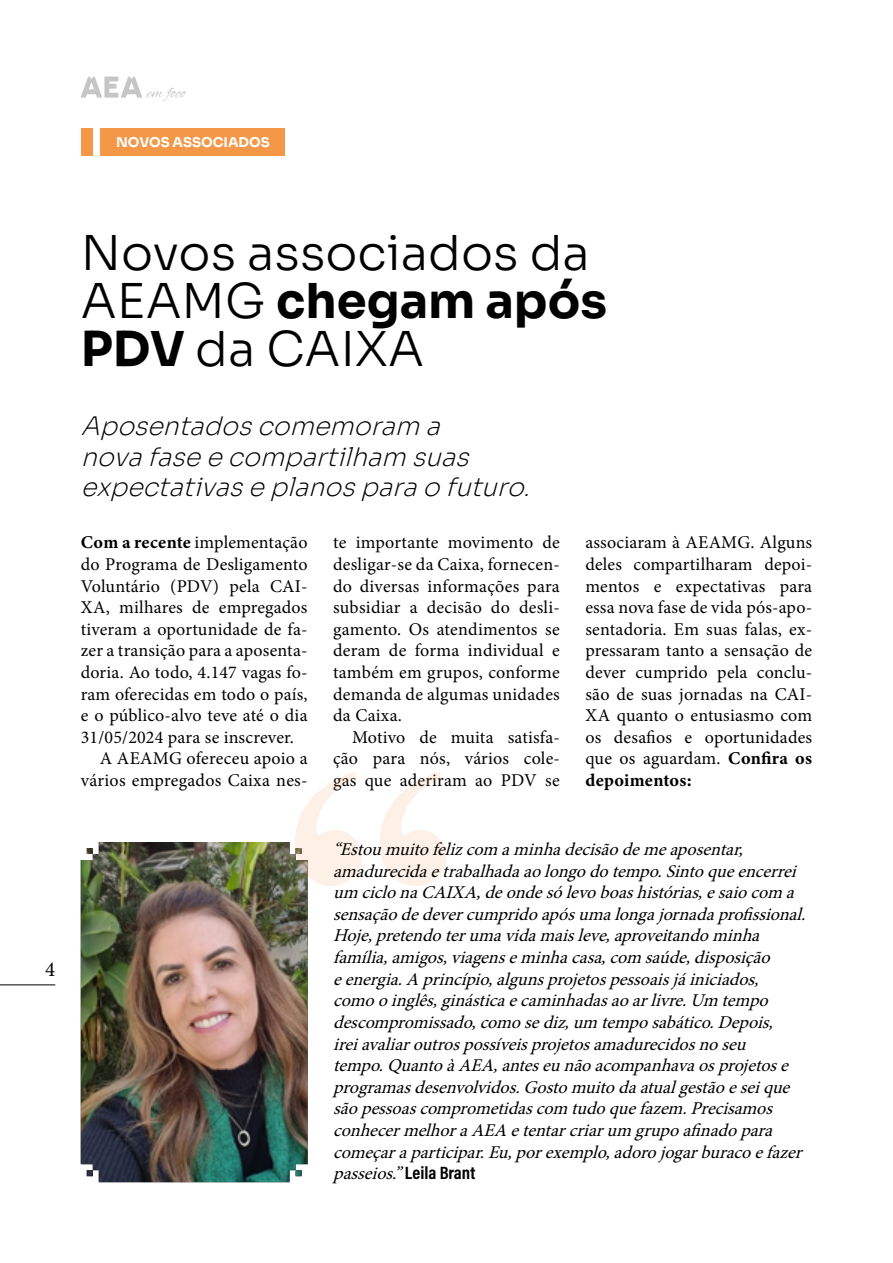
<style>
.page{position:relative;width:893px;height:1263px;background:#fff}
.page>*{position:absolute;margin:0;border:0;box-sizing:border-box;transform-origin:0 0}
.t1{font:300 48px/48px "Sora";color:#000}
.t2{font:italic 200 25.5px/30.6px "Sora";color:#000}
.t3{font:21px "Minion Pro";color:#000}
.t4{font:18px/21.6px "Minion Pro";letter-spacing:.01em;color:#000;text-align:justify}
.t5{font:italic 18px/21.6px "Minion Pro";letter-spacing:.005em;color:#000}
.t6{font:18px "Minion Variable Concept";letter-spacing:.015em;color:#000}
.t7{font:13.5px "Sora";color:#fff}
.s1{font-weight:400}
.s2{font-family:"Minion Variable Concept"}
.s3{font-family:"Acumin Variable Concept";font-style:normal}
</style>
<div class="page">
<svg style="left:81px;top:76px;width:105px;height:25px"></svg>
<hr style="left:0;top:985px;width:55px;height:1px;background:#000">
<div style="left:100px;top:128px;width:185px;height:27px;background:#f49746"></div>
<div style="left:81px;top:128px;width:11px;height:27px;background:#f49746"></div>
<img style="left:81px;top:842px;width:227px;height:340px">
<svg style="left:295px;top:771px;width:151px;height:115px"></svg>
<p class="t7" style="left:116px;top:131px;width:155px">NOVOS ASSOCIADOS</p>
<p class="t3" style="left:45px;top:955px;width:12px">4</p>
<h1 class="t1" style="left:81px;top:224px;width:528px">Novos associados da<br>AEAMG <span class="s1">chegam após<br>PDV</span> da CAIXA</h1>
<h2 class="t2" style="left:81px;top:408px;width:460px">Aposentadoscomemoram a novafaseecompartilham suas expectativaseplanosparaofuturo.</h2>
<p class="t4" style="left:333px;top:532px;width:228px">te importante movimento de desligar-se da Caixa, fornecen&shy;do diversas informações para subsidiar a decisão do desli&shy;gamento. Os atendimentos se deram de forma individual e também em grupos, conforme demanda de algumas unidades da Caixa.</p>
<p class="t4" style="left:333px;top:726px;width:228px;text-indent:19px">Motivo de muita satisfa&shy;ção para nós, vários cole&shy;gas que aderiram ao PDV se</p>
<p class="t4" style="left:81px;top:532px;width:228px"><span class="s2">Com a recente</span> implementação</p>
<p class="t4" style="left:81px;top:553px;width:228px">do Programa de Desligamento</p>
<p class="t4" style="left:81px;top:575px;width:228px">Voluntário (PDV) pela CAI-</p>
<p class="t4" style="left:81px;top:597px;width:228px">XA, milhares de empregados</p>
<p class="t4" style="left:81px;top:618px;width:228px">tiveram a oportunidade de fa-</p>
<p class="t4" style="left:81px;top:640px;width:228px">zer a transição para a aposenta-</p>
<p class="t4" style="left:81px;top:661px;width:228px">doria. Ao todo, 4.147 vagas fo-</p>
<p class="t4" style="left:81px;top:683px;width:228px">ram oferecidas em todo o país,</p>
<p class="t4" style="left:81px;top:705px;width:228px">e o público-alvo teve até o dia</p>
<p class="t4" style="left:81px;top:726px;width:215px">31/05/2024 para se inscrever.</p>
<p class="t4" style="left:100px;top:748px;width:209px">A AEAMG ofereceu apoio a</p>
<p class="t4" style="left:81px;top:769px;width:228px">vários empregados Caixa nes-</p>
<p class="t4" style="left:585px;top:532px;width:228px">associaram à AEAMG. Alguns deles compartilharam depoi&shy;mentos e expectativas para essa nova fase de vida pós-apo&shy;sentadoria. Em suas falas, ex&shy;pressaram tanto a sensação de dever cumprido pela conclu&shy;são de suas jornadas na CAI-XA quanto o entusiasmo com os desafios e oportunidades que os aguardam. <span class="s2">Confira os</span></p>
<p class="t6" style="left:585px;top:768px;width:109px">depoimentos:</p>
<p class="t5" style="left:333px;top:839px;width:480px">“Estoumuitofelizcom aminhadecisãodemeaposentar, amadurecidaetrabalhadaaolongodotempo.Sintoqueencerrei um ciclonaCAIXA,deondesólevoboashistórias,esaiocom a sensaçãodedevercumpridoapósumalongajornadaprofissional.<br>Hoj e,pretendoterumavidamaisleve,aproveitandominha família,amigos,viagenseminhacasa,com saúde,disposição eenergia.A princípio,algunsprojetospessoaisjáiniciados, comooinglês,ginásticaecaminhadasaoarlivre.Um tempo descompromissado,comosediz,um temposabático.Depois, ireiavaliaroutrospossíveisprojetosamadurecidosnoseu tempo.QuantoàAEA,anteseunãoacompanhavaosproj etose programasdesenvolvidos.Gostomuitodaatualgestãoeseique sãopessoascomprometidascom tudoquefazem.Precisamos conhecermelhoraAEA etentarcriarum grupoafinadopara começaraparticipar.Eu,porexemplo,adorojogarburacoefazer passeios.”<span class="s3">Le i l a B ra nt</span></p>
</div>
